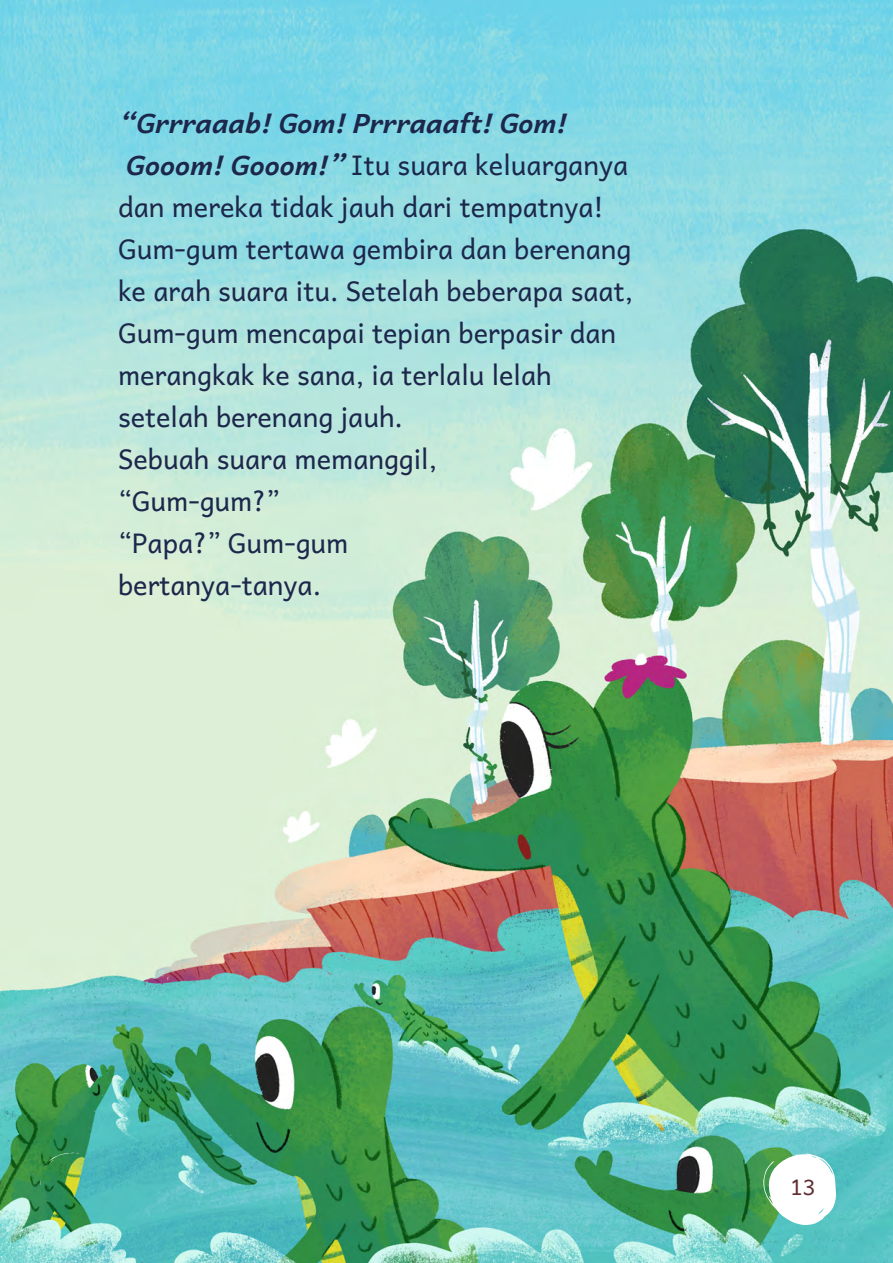
<style>
.page{position:relative;width:893px;height:1263px;background:#fff}
.page>*{position:absolute;margin:0;border:0;box-sizing:border-box;transform-origin:0 0}
.teks_3{font:27px/42px "Andika New Basic";color:#1c274c}
.teks_3-2{font:italic 700 27px "Andika New Basic";color:#1c274c}
.t1{font:21px "Andika New Basic";color:#612c30}
.s1{font-weight:700;font-style:italic}
</style>
<div class="page">
<img style="left:0;top:0;width:893px;height:1263px">
<svg style="left:763px;top:1153px;width:73px;height:72px"></svg>
<svg style="left:45px;top:1152px;width:34px;height:15px"></svg>
<p class="teks_3-2" style="left:118px;top:99px;width:449px">“Grrraaab! Gom! Prrraaaft! Gom!</p>
<p class="teks_3" style="left:125px;top:140px;width:505px"><span class="s1">Gooom! Gooom!”</span> Itu suara keluarganya</p>
<p class="teks_3" style="left:118px;top:182px;width:487px">dan mereka tidak jauh dari tempatnya!</p>
<p class="teks_3" style="left:118px;top:224px;width:515px">Gum-gum tertawa gembira dan berenang</p>
<p class="teks_3" style="left:118px;top:266px;width:517px">ke arah suara itu. Setelah beberapa saat,</p>
<p class="teks_3" style="left:118px;top:308px;width:500px">Gum-gum mencapai tepian berpasir dan</p>
<p class="teks_3" style="left:118px;top:350px;width:435px">merangkak ke sana, ia terlalu lelah</p>
<p class="teks_3" style="left:118px;top:392px;width:287px">setelah berenang jauh.</p>
<p class="teks_3" style="left:118px;top:434px;width:321px">Sebuah suara memanggil, “Gum-gum?”</p>
<p class="teks_3" style="left:118px;top:518px;width:232px">“Papa?” Gum-gum</p>
<p class="teks_3" style="left:118px;top:560px;width:205px">bertanya-tanya.</p>
<p class="t1" style="left:790px;top:1170px;width:26px">13</p>
</div>
